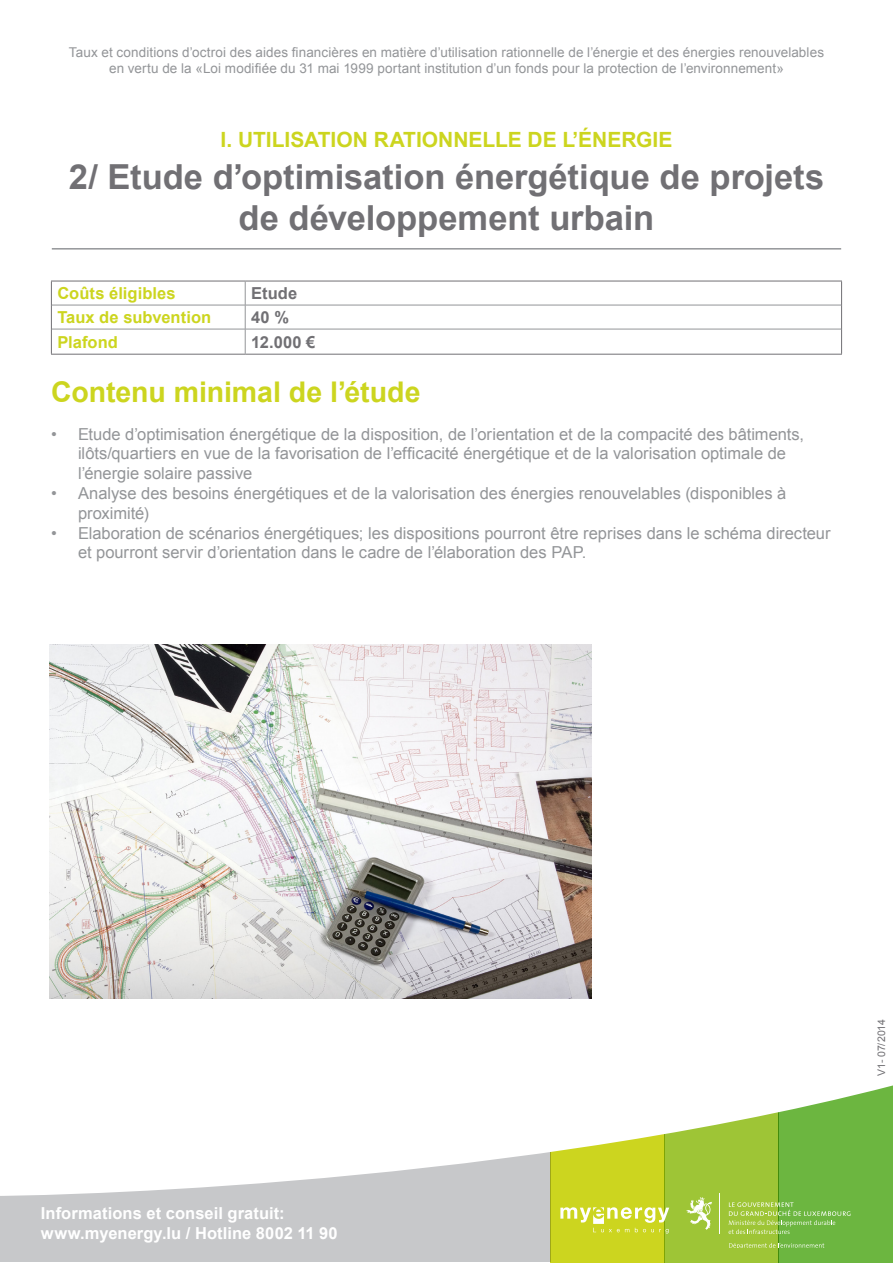
<style>
.page{position:relative;width:893px;height:1263px;background:#fff}
.page>*{position:absolute;margin:0;border:0;box-sizing:border-box;transform-origin:0 0}
.myenergy{font:700 34.5px/41.4px "Arial";letter-spacing:-.005em;color:#717074;text-align:center}
.myenergy-2{font:700 28.5px "Arial";letter-spacing:-.005em;color:#ccd51f}
.myenergy-3{font:700 21px "Arial";color:#ccd51f}
.myenergy-4{font:16.5px/19.8px "Arial";color:#939598}
.myenergy-5{font:700 16.5px "Arial";letter-spacing:.005em;color:#fff}
.myenergy-6{font:700 16.5px "Arial";letter-spacing:.005em;color:#ccd51f}
.myenergy-7{font:700 16.5px "Arial";letter-spacing:.01em;color:#717074}
.myenergy-8{font:13.5px "Arial";letter-spacing:.01em;color:#939598}
.myenergy-9{font:10.5px "Arial";letter-spacing:-.005em;color:#717074}
</style>
<div class="page">
<div style="left:779px;top:1054px;width:114px;height:209px;background:#6cb640"></div>
<div style="left:0;top:1054px;width:551px;height:208px;background:#c7c8ca"></div>
<div style="left:551px;top:1054px;width:114px;height:209px;background:#ccd51f"></div>
<div style="left:665px;top:1054px;width:114px;height:209px;background:#9ec536"></div>
<svg style="left:0;top:1054px;width:893px;height:142px;fill:#fff"></svg>
<hr style="left:51px;top:281px;width:194px;height:1px;background:#717074">
<hr style="left:245px;top:281px;width:597px;height:1px;background:#717074">
<svg style="left:51px;top:281px;width:1px;height:73px"></svg>
<svg style="left:841px;top:281px;width:1px;height:73px"></svg>
<hr style="left:51px;top:354px;width:194px;height:1px;background:#717074">
<hr style="left:245px;top:354px;width:597px;height:1px;background:#717074">
<hr style="left:52px;top:305px;width:193px;height:1px;background:#939598">
<hr style="left:245px;top:305px;width:596px;height:1px;background:#939598">
<hr style="left:52px;top:329px;width:193px;height:1px;background:#939598">
<hr style="left:245px;top:329px;width:596px;height:1px;background:#939598">
<svg style="left:245px;top:281px;width:1px;height:73px"></svg>
<svg style="left:560px;top:1207px;width:109px;height:26px"></svg>
<img style="left:50px;top:645px;width:541px;height:354px">
<svg style="left:729px;top:1202px;width:121px;height:32px"></svg>
<svg style="left:686px;top:1197px;width:26px;height:33px"></svg>
<hr style="left:719px;top:1193px;width:1px;height:41px;background:#fff">
<svg style="left:729px;top:1243px;width:95px;height:5px"></svg>
<hr style="left:52px;top:248px;width:789px;height:2px;background:#939598">
<p class="myenergy-8" style="left:69px;top:43px;width:757px">Taux et conditions d’octroi des aides financières en matière d’utilisation rationnelle de l’énergie et des énergies renouvelables</p>
<p class="myenergy-8" style="left:109px;top:59px;width:676px">en vertu de la «Loi modifiée du 31 mai 1999 portant institution d’un fonds pour la protection de l’environnement»</p>
<p class="myenergy-3" style="left:220px;top:126px;width:453px">I. UTILISATION RATIONNELLE DE L’ÉNERGIE</p>
<p class="myenergy" style="left:69px;top:157px;width:757px">2/ Etude d’optimisation énergétique de projets de développement urbain</p>
<p class="myenergy-6" style="left:57px;top:282px;width:120px">Coûts éligibles</p>
<p class="myenergy-7" style="left:251px;top:282px;width:48px">Etude</p>
<p class="myenergy-6" style="left:57px;top:306px;width:155px">Taux de subvention</p>
<p class="myenergy-7" style="left:251px;top:306px;width:39px">40 %</p>
<p class="myenergy-6" style="left:57px;top:331px;width:62px">Plafond</p>
<p class="myenergy-7" style="left:251px;top:331px;width:66px">12.000 €</p>
<p class="myenergy-2" style="left:51px;top:373px;width:371px">Contenu minimal de l’étude</p>
<p class="myenergy-4" style="left:78px;top:424px;width:728px;text-indent:-27px">• Etude d’optimisation énergétique de la disposition, de l’orientation et de la compacité des bâtiments, ilôts/quartiers en vue de la favorisation de l’efficacité énergétique et de la valorisation optimale de l’énergie solaire passive</p>
<p class="myenergy-4" style="left:78px;top:483px;width:710px;text-indent:-27px">• Analyse des besoins énergétiques et de la valorisation des énergies renouvelables (disponibles à proximité)</p>
<p class="myenergy-4" style="left:78px;top:523px;width:754px;text-indent:-27px">• Elaboration de scénarios énergétiques; les dispositions pourront être reprises dans le schéma directeur et pourront servir d’orientation dans le cadre de l’élaboration des PAP.</p>
<p class="myenergy-5" style="left:41px;top:1203px;width:245px">Informations et conseil gratuit:</p>
<p class="myenergy-5" style="left:41px;top:1222px;width:298px">www.myenergy.lu / Hotline 8002 11 90</p>
<p class="myenergy-9" style="left:874px;top:1076px;width:58px;rotate:-90deg">V1- 07/2014</p>
</div>
